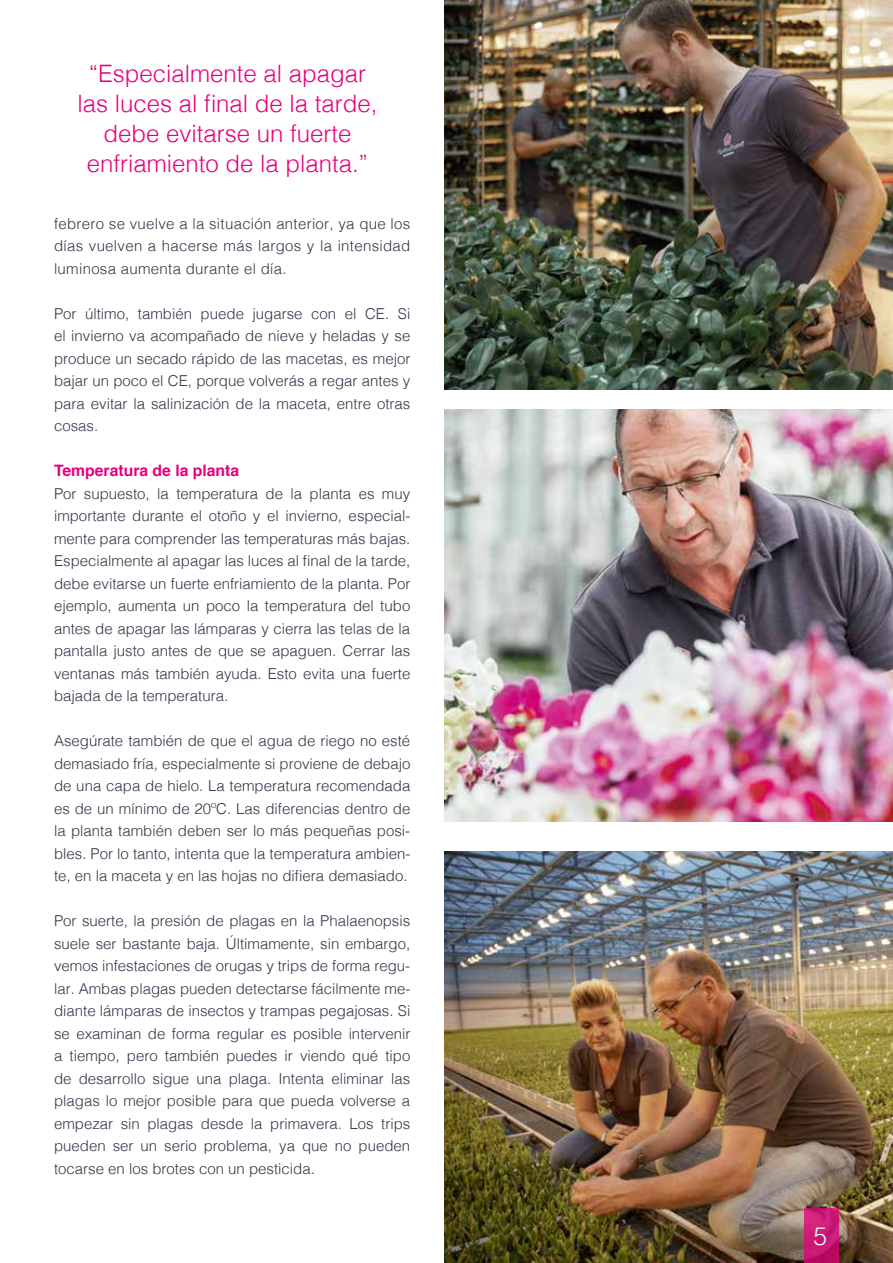
<style>
.page{position:relative;width:893px;height:1263px;background:#fff}
.page>*{position:absolute;margin:0;border:0;box-sizing:border-box;transform-origin:0 0}
.t1{font:300 24.75px "Helvetica";color:#fff}
.t2{font:300 24px/30px "Helvetica";color:#e6007d;text-align:center}
.t3{font:700 15.75px "Helvetica";color:#e6007d}
.t4{font:300 15px/22.5px "Helvetica";color:#333547;text-align:justify}
</style>
<div class="page">
<img style="left:445px;top:0;width:448px;height:389px">
<img style="left:445px;top:409px;width:448px;height:412px">
<img style="left:445px;top:851px;width:448px;height:412px">
<svg style="left:805px;top:1209px;width:34px;height:54px;background:#c71773"></svg>
<h2 class="t2" style="left:77px;top:57px;width:302px">“Especialmente al apagar las luces al final de la tarde, debe evitarse un fuerte enfriamiento de la planta.”</h2>
<p class="t4" style="left:54px;top:211px;width:358px">febrero se vuelve a la situación anterior, ya que los días vuelven a hacerse más largos y la intensidad luminosa aumenta durante el día.</p>
<p class="t4" style="left:54px;top:301px;width:358px">Por último, también puede jugarse con el CE. Si el invierno va acompañado de nieve y heladas y se produce un secado rápido de las macetas, es mejor bajar un poco el CE, porque volverás a regar antes y para evitar la salinización de la maceta, entre otras cosas.</p>
<p class="t3" style="left:54px;top:458px;width:187px">Temperatura de la planta</p>
<p class="t4" style="left:54px;top:481px;width:358px">Por supuesto, la temperatura de la planta es muy importante durante el otoño y el invierno, especial&shy;mente para comprender las temperaturas más bajas.<br>Especialmente al apagar las luces al final de la tarde, debe evitarse un fuerte enfriamiento de la planta. Por ejemplo, aumenta un poco la temperatura del tubo antes de apagar las lámparas y cierra las telas de la pantalla justo antes de que se apaguen. Cerrar las ventanas más también ayuda. Esto evita una fuerte bajada de la temperatura.</p>
<p class="t4" style="left:54px;top:729px;width:358px">Asegúrate también de que el agua de riego no esté demasiado fría, especialmente si proviene de debajo de una capa de hielo. La temperatura recomendada es de un mínimo de 20ºC. Las diferencias dentro de la planta también deben ser lo más pequeñas posi&shy;bles. Por lo tanto, intenta que la temperatura ambien&shy;te, en la maceta y en las hojas no difiera demasiado.</p>
<p class="t4" style="left:54px;top:909px;width:358px">Por suerte, la presión de plagas en la Phalaenopsis suele ser bastante baja. Últimamente, sin embargo, vemos infestaciones de orugas y trips de forma regu&shy;lar. Ambas plagas pueden detectarse fácilmente me&shy;diante lámparas de insectos y trampas pegajosas. Si se examinan de forma regular es posible intervenir a tiempo, pero también puedes ir viendo qué tipo de desarrollo sigue una plaga. Intenta eliminar las plagas lo mejor posible para que pueda volverse a empezar sin plagas desde la primavera. Los trips pueden ser un serio problema, ya que no pueden tocarse en los brotes con un pesticida.</p>
<h1 class="t1" style="left:813px;top:1215px;width:15px">5</h1>
</div>
